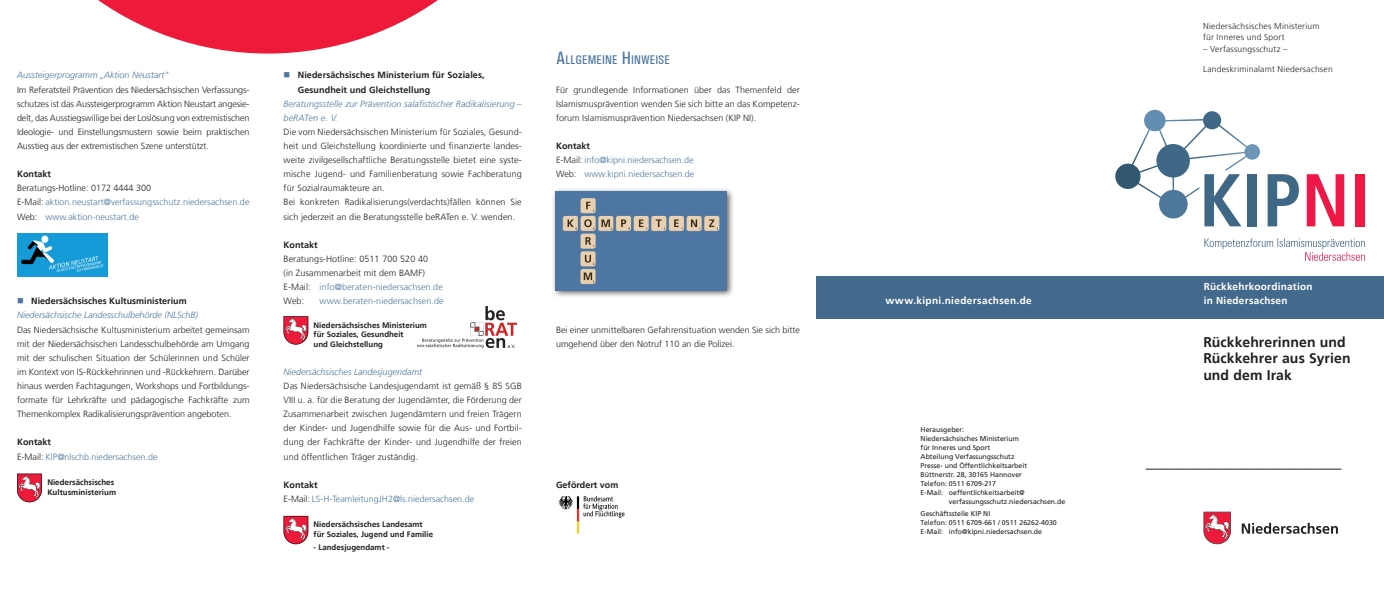
<style>
.page{position:relative;width:1384px;height:596px;background:#fff}
.page>*{position:absolute;margin:0;border:0;box-sizing:border-box;transform-origin:0 0}
.t1{font:700 14px/16.8px "NDS Frutiger";letter-spacing:.01em;color:#231f20}
.t2{font:500 condensed 12.6px "Univers";letter-spacing:.015em;color:#4d77a0}
.t3{font:700 10px/14.1px "NDS Frutiger";letter-spacing:.03em;color:#fff}
.t4{font:300 9px/14.1px "NDS Frutiger";letter-spacing:.01em;color:#231f20;text-align:justify}
.t5{font:300 9px/14.1px "NDS Frutiger";color:#4d77a0}
.t6{font:italic 300 9px/14.1px "NDS Frutiger";color:#4d77a0}
.t7{font:700 9px/14.1px "NDS Frutiger";letter-spacing:.01em;color:#231f20}
.t8{font:300 8.5px/11.3px "NDS Frutiger";letter-spacing:.03em;color:#231f20}
.t9{font:700 8px "NDS Frutiger";color:#231f20}
.t10{font:700 7.9px/9.5px "NDS Frutiger";color:#231f20}
.t11{font:7px/9px "NDS Frutiger";color:#231f20}
.s1{font-size:18px}
.s2{font-weight:700;color:#231f20}
.s3{color:#231f20}
.s4{color:#4d77a0}
</style>
<div class="page">
<svg style="left:1203px;top:511px;width:27px;height:33px"></svg>
<svg style="left:1241px;top:522px;width:96px;height:11px"></svg>
<div style="left:1247px;top:174px;width:9px;height:52px;background:#3f6886"></div>
<svg style="left:1267px;top:174px;width:31px;height:52px"></svg>
<svg style="left:1306px;top:174px;width:38px;height:52px"></svg>
<div style="left:1355px;top:174px;width:9px;height:52px;background:#ed1845"></div>
<div style="left:1244px;top:144px;width:15px;height:16px;background:#6f95b5;border-radius:50%"></div>
<div style="left:1202px;top:111px;width:19px;height:18px;background:#3f6886;border-radius:50%"></div>
<div style="left:1115px;top:163px;width:25px;height:26px;background:#325871;border-radius:50%"></div>
<div style="left:1144px;top:110px;width:21px;height:21px;background:#648eb1;border-radius:50%"></div>
<svg style="left:1130px;top:119px;width:117px;height:107px"></svg>
<div style="left:1156px;top:144px;width:33px;height:33px;background:#3f6886;border-radius:50%"></div>
<svg style="left:1204px;top:238px;width:160px;height:23px"></svg>
<img style="left:418px;top:306px;width:98px;height:41px">
<svg style="left:283px;top:316px;width:25px;height:28px"></svg>
<div style="left:816px;top:276px;width:567px;height:42px;background:#43698c"></div>
<svg style="left:98px;top:0;width:340px;height:54px"></svg>
<svg style="left:17px;top:473px;width:25px;height:29px"></svg>
<div style="left:552px;top:187px;width:182px;height:111px;background:#231f20;opacity:.75"></div>
<img style="left:556px;top:191px;width:170px;height:99px">
<svg style="left:283px;top:515px;width:25px;height:29px"></svg>
<img style="left:558px;top:496px;width:67px;height:38px">
<img style="left:17px;top:233px;width:91px;height:43px">
<hr style="left:1145px;top:468px;width:196px;height:1px;background:#231f20">
<h2 class="t2" style="left:556px;top:53px;width:115px"><span class="s1">A</span>LLGEMEINE <span class="s1">H</span>INWEISE</h2>
<p class="t4" style="left:556px;top:82px;width:245px">Für grundlegende Informationen über das Themenfeld der Islamismusprävention wenden Sie sich bitte an das Kompetenz&shy;forum Islamismusprävention Niedersachsen (KIP NI).</p>
<p class="t5" style="left:556px;top:139px;width:140px"><span class="s2">Kontakt<br></span><span class="s3">E-Mail:</span> info@kipni.niedersachsen.de<br><span class="s3">Web:</span> www.kipni.niedersachsen.de</p>
<p class="t7" style="left:298px;top:68px;width:188px">Niedersächsisches Ministerium für Soziales,<br>Gesundheit und Gleichstellung</p>
<p class="t6" style="left:283px;top:96px;width:240px">Beratungsstelle zur Prävention salafistischer Radikalisierung – beRATen e. V.</p>
<p class="t4" style="left:283px;top:125px;width:240px;text-align:left">Die vom Niedersächsischen Ministerium für Soziales, Gesund&shy;heit und Gleichstellung koordinierte und finanzierte landes&shy;weite zivilgesellschaftliche Beratungsstelle bietet eine syste&shy;mische Jugend- und Familienberatung sowie Fachberatung für Sozialraumakteure an.<br>Bei konkreten Radikalisierungs(verdachts)fällen können Sie sich jederzeit an die Beratungsstelle beRATen e. V. wenden.</p>
<p class="t7" style="left:283px;top:237px;width:36px">Kontakt</p>
<p class="t4" style="left:283px;top:252px;width:161px;text-align:left">Beratungs-Hotline: 0511 700 520 40<br>(in Zusammenarbeit mit dem BAMF)<br>E-Mail: <span class="s4">info@beraten-niedersachsen.de<br></span>Web:</p>
<p class="t6" style="left:17px;top:68px;width:153px">Aussteigerprogramm „Aktion Neustart“</p>
<p class="t4" style="left:17px;top:82px;width:234px">Im Referatsteil Prävention des Niedersächsischen Verfassungs&shy;schutzes ist das Aussteigerprogramm Aktion Neustart angesie&shy;delt, das Ausstiegswillige bei der Loslösung von extremistischen Ideologie- und Einstellungsmustern sowie beim praktischen Ausstieg aus der extremistischen Szene unterstützt.</p>
<p class="t7" style="left:17px;top:167px;width:36px">Kontakt</p>
<p class="t5" style="left:17px;top:181px;width:234px"><span class="s3">Beratungs-Hotline: 0172 4444 300<br>E-Mail:</span> aktion.neustart@verfassungsschutz.niedersachsen.de<br><span class="s3">Web:</span> www.aktion-neustart.de</p>
<p class="t7" style="left:31px;top:294px;width:157px">Niedersächsisches Kultusministerium</p>
<p class="t6" style="left:17px;top:308px;width:183px">Niedersächsische Landesschulbehörde (NLSchB)</p>
<p class="t4" style="left:17px;top:322px;width:234px">Das Niedersächsische Kultusministerium arbeitet gemeinsam mit der Niedersächsischen Landesschulbehörde am Umgang mit der schulischen Situation der Schülerinnen und Schüler im Kontext von IS-Rückkehrinnen und -Rückkehrern. Darüber hinaus werden Fachtagungen, Workshops und Fortbildungs&shy;formate für Lehrkräfte und pädagogische Fachkräfte zum Themenkomplex Radikalisierungsprävention angeboten.</p>
<p class="t5" style="left:17px;top:435px;width:142px"><span class="s2">Kontakt<br></span><span class="s3">E-Mail:</span> KIP@nlschb.niedersachsen.de</p>
<p class="t5" style="left:319px;top:294px;width:125px">www.beraten-niedersachsen.de</p>
<p class="t10" style="left:313px;top:320px;width:115px">Niedersächsisches Ministerium für Soziales, Gesundheit<br>und Gleichstellung</p>
<p class="t4" style="left:556px;top:322px;width:245px">Bei einer unmittelbaren Gefahrensituation wenden Sie sich bitte umgehend über den Notruf 110 an die Polizei.</p>
<p class="t6" style="left:283px;top:364px;width:140px">Niedersächsisches Landesjugendamt</p>
<p class="t4" style="left:283px;top:379px;width:240px">Das Niedersächsische Landesjugendamt ist gemäß § 85 SGB VIII u. a. für die Beratung der Jugendämter, die Förderung der Zusammenarbeit zwischen Jugendämtern und freien Trägern der Kinder- und Jugendhilfe sowie für die Aus- und Fortbil&shy;dung der Fachkräfte der Kinder- und Jugendhilfe der freien und öffentlichen Träger zuständig.</p>
<p class="t5" style="left:283px;top:477px;width:192px"><span class="s2">Kontakt<br></span><span class="s3">E-Mail:</span> LS-H-TeamleitungJH2@ls.niedersachsen.de</p>
<p class="t9" style="left:47px;top:477px;width:68px">Niedersächsisches</p>
<p class="t7" style="left:556px;top:477px;width:64px">Gefördert vom</p>
<p class="t9" style="left:47px;top:487px;width:70px">Kultusministerium</p>
<p class="t10" style="left:313px;top:519px;width:121px">Niedersächsisches Landesamt für Soziales, Jugend und Familie</p>
<p class="t10" style="left:313px;top:542px;width:77px">- Landesjugendamt -</p>
<p class="t3" style="left:885px;top:293px;width:148px">www.kipni.niedersachsen.de</p>
<p class="t11" style="left:920px;top:424px;width:45px">Herausgeber:</p>
<p class="t11" style="left:920px;top:433px;width:100px">Niedersächsisches Ministerium</p>
<p class="t11" style="left:920px;top:442px;width:71px">für Inneres und Sport</p>
<p class="t11" style="left:920px;top:451px;width:95px">Abteilung Verfassungsschutz</p>
<p class="t11" style="left:920px;top:460px;width:108px">Presse- und Öffentlichkeitsarbeit</p>
<p class="t11" style="left:920px;top:469px;width:103px">Büttnerstr. 28, 30165 Hannover</p>
<p class="t11" style="left:920px;top:478px;width:77px">Telefon: 0511 6709-217</p>
<p class="t11" style="left:920px;top:487px;width:106px">E-Mail: oeffentlichkeitsarbeit@</p>
<p class="t11" style="left:949px;top:496px;width:118px">verfassungsschutz.niedersachsen.de</p>
<p class="t11" style="left:920px;top:508px;width:138px">Geschäftsstelle KIP NI<br>Telefon: 0511 6709-661 / 0511 26262-4030<br>E-Mail: info@kipni.niedersachsen.de</p>
<p class="t8" style="left:1203px;top:21px;width:118px">Niedersächsisches Ministerium für Inneres und Sport</p>
<p class="t8" style="left:1203px;top:43px;width:86px">– Verfassungsschutz –</p>
<p class="t8" style="left:1203px;top:63px;width:131px">Landeskriminalamt Niedersachsen</p>
<p class="t3" style="left:1203px;top:279px;width:110px">Rückkehrkoordination in Niedersachsen</p>
<h1 class="t1" style="left:1203px;top:333px;width:149px">Rückkehrerinnen und<br>Rückkehrer aus Syrien und dem Irak</h1>
</div>
